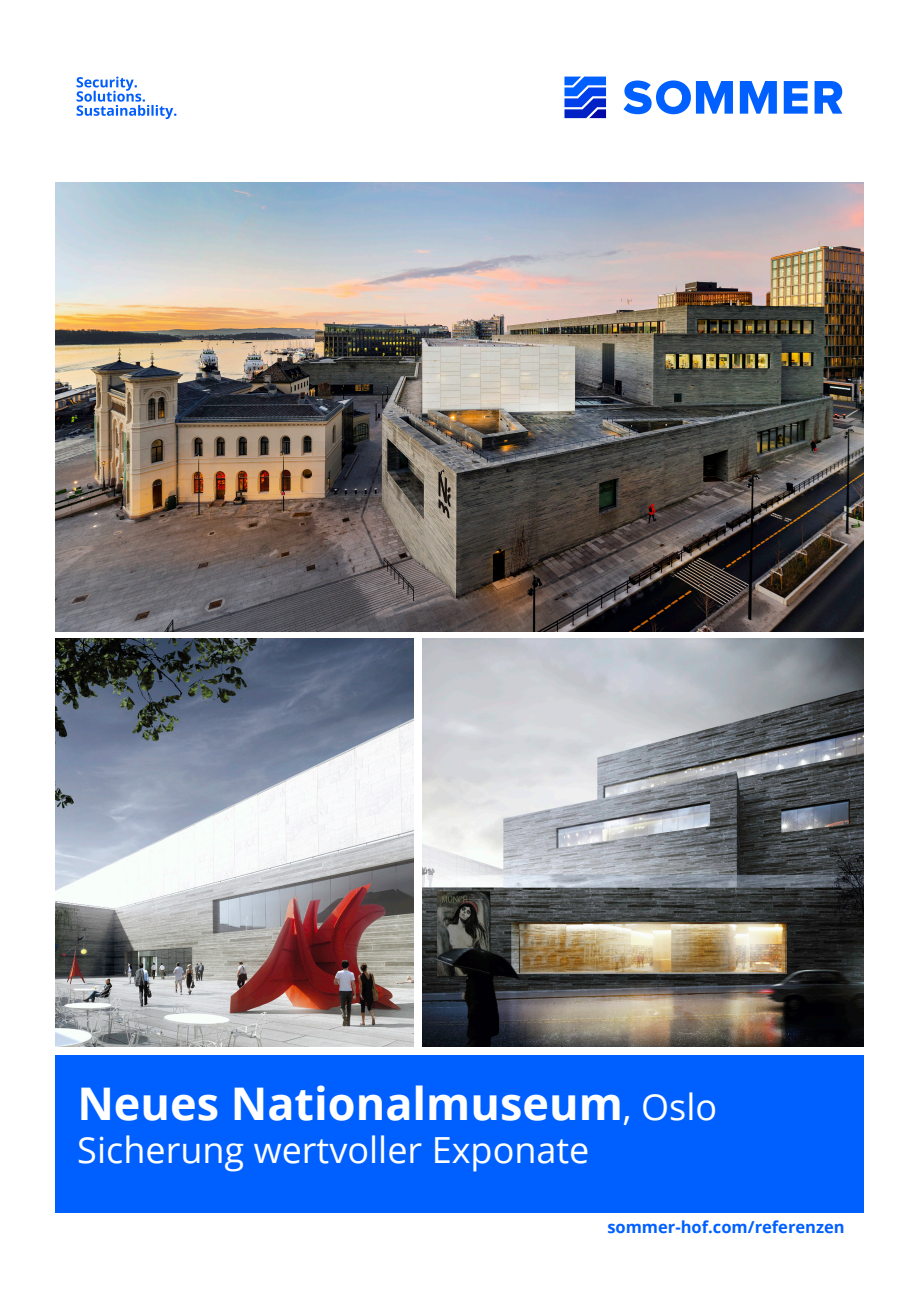
<style>
.page{position:relative;width:919px;height:1289px;background:#fff}
.page>*{position:absolute;margin:0;border:0;box-sizing:border-box;transform-origin:0 0}
.t1{font:700 45px "Open Sans";color:#fff}
.t2{font:36px "Open Sans";color:#fff}
.t3{font:700 16.5px "Open Sans";color:#0060ff}
.s1{font-weight:400;font-size:36px}
</style>
<div class="page">
<img style="left:55px;top:183px;width:808px;height:448px">
<img style="left:55px;top:638px;width:358px;height:408px">
<img style="left:422px;top:638px;width:441px;height:408px">
<div style="left:55px;top:1054px;width:808px;height:158px;background:#0060ff"></div>
<svg style="left:564px;top:77px;width:42px;height:41px;background:#2f61e6"></svg>
<svg style="left:739px;top:81px;width:37px;height:33px"></svg>
<svg style="left:783px;top:81px;width:24px;height:33px"></svg>
<svg style="left:814px;top:81px;width:28px;height:33px"></svg>
<svg style="left:623px;top:80px;width:110px;height:34px"></svg>
<svg style="left:77px;top:77px;width:99px;height:42px"></svg>
<p class="t1" style="left:77px;top:1071px;width:641px">Neues Nationalmuseum<span class="s1">, Oslo</span></p>
<p class="t2" style="left:77px;top:1125px;width:513px">Sicherung wertvoller Exponate</p>
<p class="t3" style="left:607px;top:1215px;width:239px">sommer-hof.com/referenzen</p>
</div>
